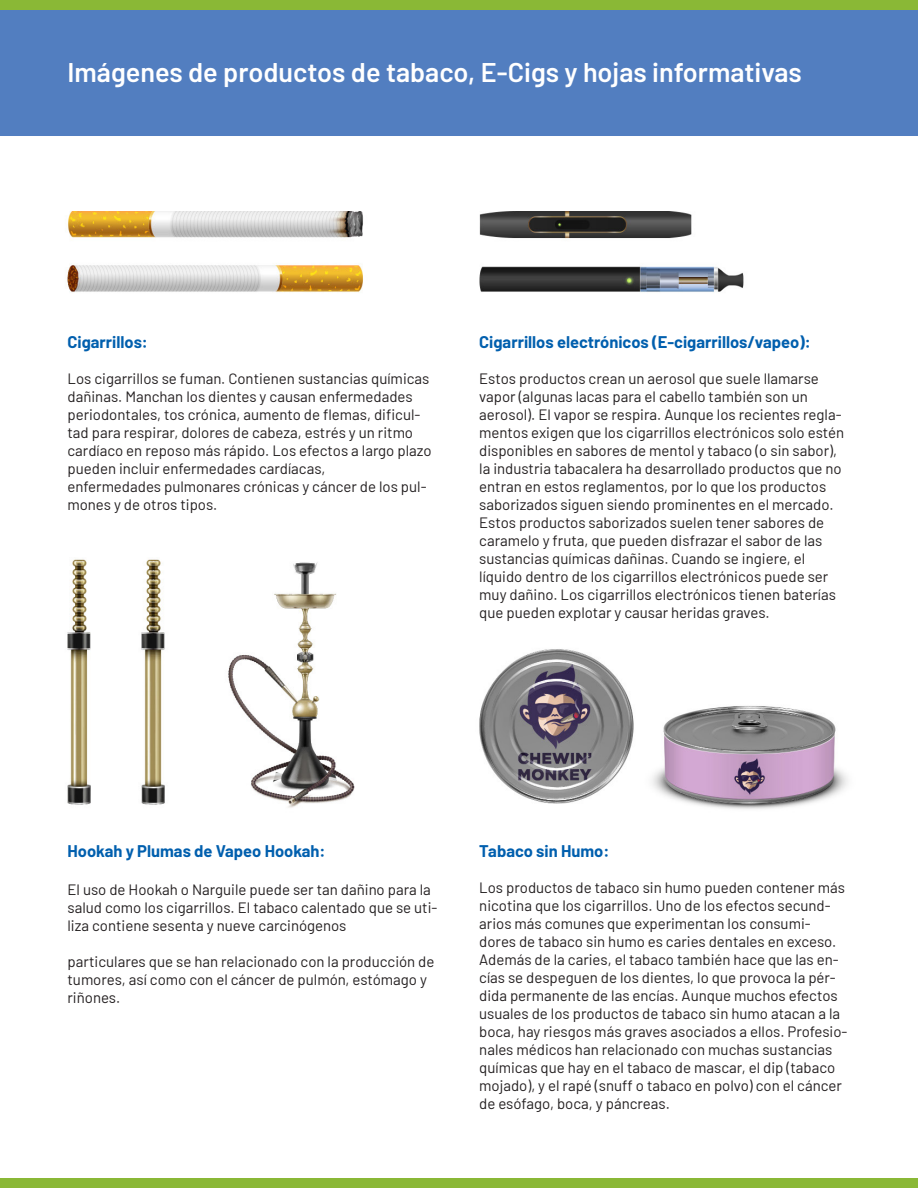
<style>
.page{position:relative;width:918px;height:1188px;background:#fff}
.page>*{position:absolute;margin:0;border:0;box-sizing:border-box;transform-origin:0 0}
.TITLES_LARGE_WH{font:600 27px "Barlow";color:#fff}
.TITLES_K{font:700 16.5px "Barlow";color:#015fae}
.BODY{font:15px/18px "Barlow";color:#231f20}
</style>
<div class="page">
<div style="left:0;top:1178px;width:918px;height:10px;background:#8ab836"></div>
<img style="left:67px;top:211px;width:781px;height:598px">
<div style="left:0;top:0;width:918px;height:136px;background:#527ec0"></div>
<div style="left:0;top:0;width:918px;height:9px;background:#8ab836"></div>
<p class="TITLES_LARGE_WH" style="left:68px;top:53px;width:736px">Imágenes de productos de tabaco, E-Cigs y hojas informativas</p>
<p class="TITLES_K" style="left:68px;top:330px;width:82px">Cigarrillos:</p>
<p class="BODY" style="left:68px;top:368px;width:366px">Los cigarrillos se fuman. Contienen sustancias químicas dañinas. Manchan los dientes y causan enfermedades periodontales, tos crónica, aumento de flemas, dificul&shy;tad para respirar, dolores de cabeza, estrés y un ritmo cardíaco en reposo más rápido. Los efectos a largo plazo pueden incluir enfermedades cardíacas,</p>
<p class="BODY" style="left:68px;top:476px;width:361px">enfermedades pulmonares crónicas y cáncer de los pul&shy;mones y de otros tipos.</p>
<p class="TITLES_K" style="left:479px;top:330px;width:333px">Cigarrillos electrónicos (E-cigarrillos/vapeo):</p>
<p class="BODY" style="left:479px;top:368px;width:366px">Estos productos crean un aerosol que suele llamarse vapor (algunas lacas para el cabello también son un aerosol). El vapor se respira. Aunque los recientes regla&shy;mentos exigen que los cigarrillos electrónicos solo estén disponibles en sabores de mentol y tabaco (o sin sabor), la industria tabacalera ha desarrollado productos que no entran en estos reglamentos, por lo que los productos saborizados siguen siendo prominentes en el mercado.<br>Estos productos saborizados suelen tener sabores de caramelo y fruta, que pueden disfrazar el sabor de las sustancias químicas dañinas. Cuando se ingiere, el</p>
<p class="BODY" style="left:479px;top:566px;width:358px">líquido dentro de los cigarrillos electrónicos puede ser muy dañino. Los cigarrillos electrónicos tienen baterías que pueden explotar y causar heridas graves.</p>
<p class="TITLES_K" style="left:68px;top:839px;width:260px">Hookah y Plumas de Vapeo Hookah:</p>
<p class="BODY" style="left:68px;top:879px;width:371px">El uso de Hookah o Narguile puede ser tan dañino para la salud como los cigarrillos. El tabaco calentado que se uti&shy;liza contiene sesenta y nueve carcinógenos</p>
<p class="BODY" style="left:68px;top:951px;width:368px">particulares que se han relacionado con la producción de tumores, así como con el cáncer de pulmón, estómago y riñones.</p>
<p class="TITLES_K" style="left:479px;top:839px;width:132px">Tabaco sin Humo:</p>
<p class="BODY" style="left:479px;top:877px;width:370px">Los productos de tabaco sin humo pueden contener más nicotina que los cigarrillos. Uno de los efectos secund&shy;arios más comunes que experimentan los consumi&shy;dores de tabaco sin humo es caries dentales en exceso.<br>Además de la caries, el tabaco también hace que las en&shy;cías se despeguen de los dientes, lo que provoca la pér&shy;dida permanente de las encías. Aunque muchos efectos usuales de los productos de tabaco sin humo atacan a la boca, hay riesgos más graves asociados a ellos. Profesio&shy;nales médicos han relacionado con muchas sustancias químicas que hay en el tabaco de mascar, el dip (tabaco mojado), y el rapé (snuff o tabaco en polvo) con el cáncer de esófago, boca, y páncreas.</p>
</div>
